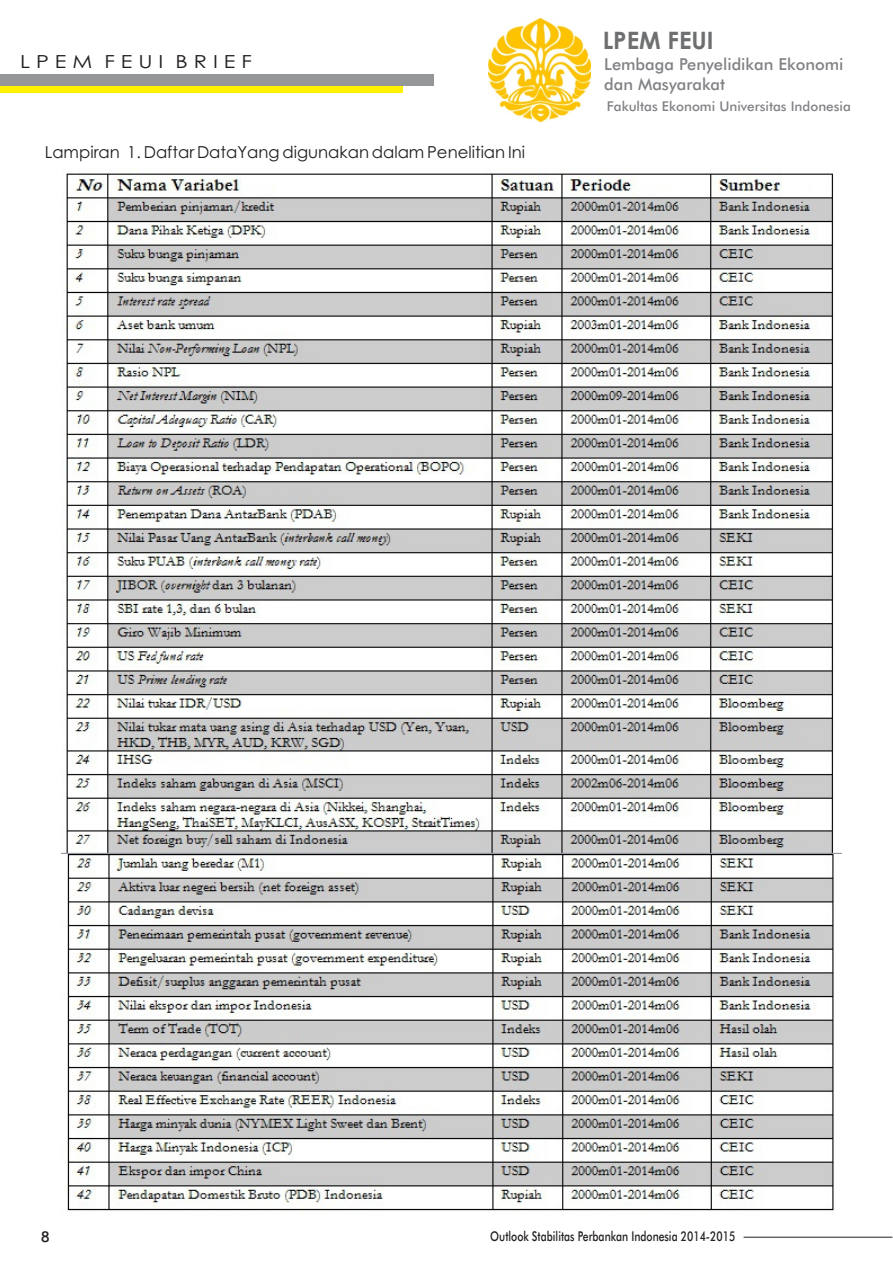
<style>
.page{position:relative;width:893px;height:1263px;background:#fff}
.page>*{position:absolute;margin:0;border:0;box-sizing:border-box;transform-origin:0 0}
.t1{font:700 24px "Century Gothic";color:#6d6f71}
.t2{font:18px "Century Gothic";color:#231f20;scale:1.2 1}
.t3{font:16.5px "Century Gothic";color:#231f20}
.t4{font:500 16.5px/19.8px "Futura BT";color:#808285}
.t5{font:500 15px "Futura BT";color:#231f20}
.t6{font:500 13.5px "Futura BT";color:#231f20;scale:.77 1}
.t7{font:500 13.5px "Futura BT";color:#808285}
</style>
<div class="page">
<div style="left:0;top:75px;width:434px;height:11px;background:#949698"></div>
<div style="left:1px;top:86px;width:402px;height:7px;background:#fff200"></div>
<img style="left:488px;top:18px;width:103px;height:103px">
<hr style="left:744px;top:1237px;width:148px;height:1px;background:#231f20">
<img style="left:62px;top:173px;width:779px;height:681px">
<img style="left:67px;top:854px;width:767px;height:357px">
<p class="t2" style="left:20px;top:55px;width:195px">L P E M F E U I B R I E F</p>
<p class="t3" style="left:45px;top:146px;width:482px">Lampiran 1. Daftar DataYang digunakan dalam Penelitian Ini</p>
<h1 class="t1" style="left:603px;top:31px;width:112px">LPEM FEUI</h1>
<p class="t4" style="left:604px;top:56px;width:241px">Lembaga Penyelidikan Ekonomi dan Masyarakat</p>
<p class="t7" style="left:607px;top:100px;width:246px">Fakultas Ekonomi Universitas Indonesia</p>
<p class="t5" style="left:41px;top:1230px;width:11px">8</p>
<p class="t6" style="left:490px;top:1231px;width:320px">Outlook Stabilitas Perbankan Indonesia 2014-2015</p>
</div>
